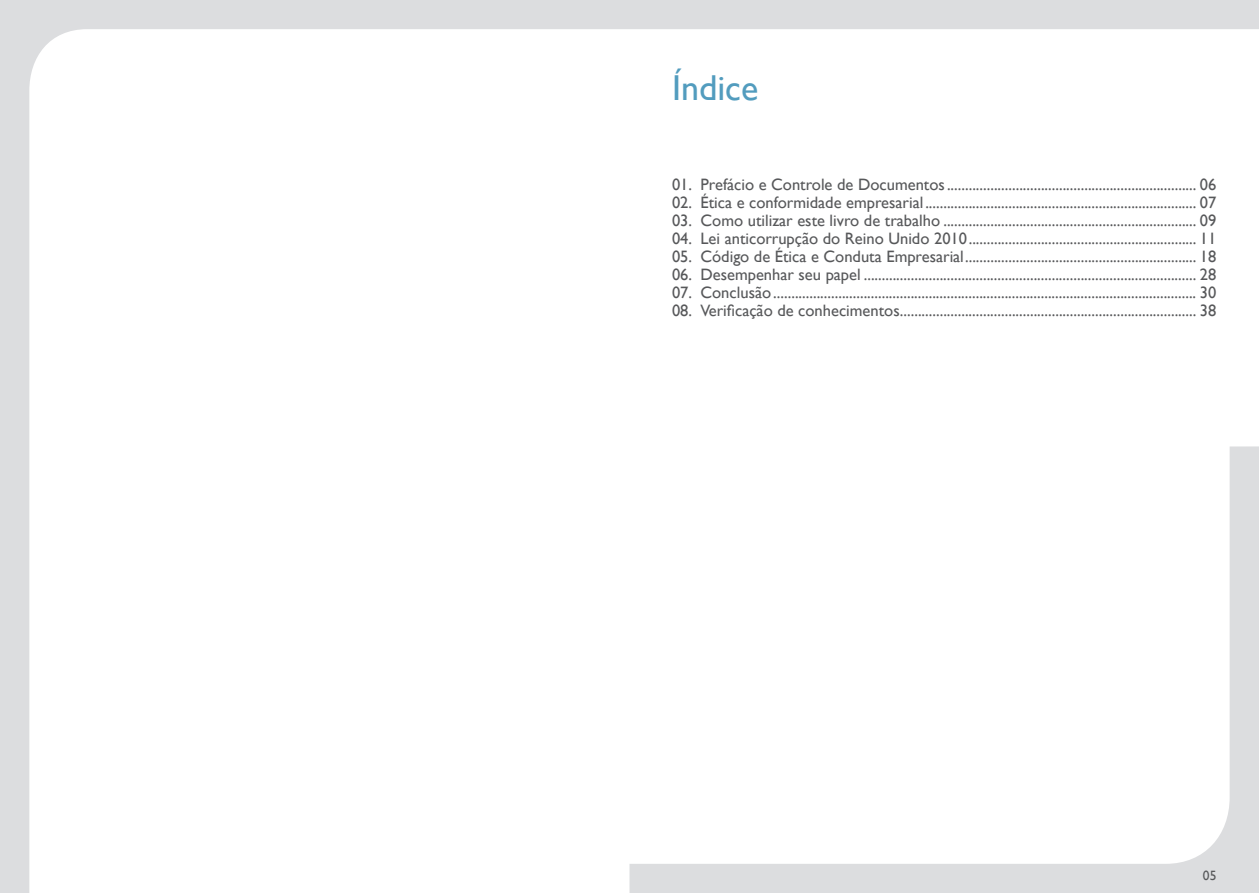
<style>
.page{position:relative;width:1259px;height:893px;background:#dcdddf}
.page>*{position:absolute;margin:0;border:0;box-sizing:border-box;transform-origin:0 0}
.t1{font:36px "Gill Sans";color:#529cbe}
.t2{font:16.5px "Gill Sans";color:#57585a}
.t3{font:13.5px "Gill Sans";color:#57585a}
</style>
<div class="page">
<div style="left:29px;top:29px;width:1230px;height:864px;background:#fff"></div>
<h1 class="t1" style="left:672px;top:66px;width:88px">Índice</h1>
<p class="t2" style="left:672px;top:175px;width:546px">01. Prefácio e Controle de Documentos..................................................................... 06</p>
<p class="t2" style="left:672px;top:193px;width:546px">02. Ética e conformidade empresarial ........................................................................... 07</p>
<p class="t2" style="left:672px;top:211px;width:546px">03. Como utilizar este livro de trabalho ...................................................................... 09</p>
<p class="t2" style="left:672px;top:229px;width:546px">04. Lei anticorrupção do Reino Unido 2010............................................................... 11</p>
<p class="t2" style="left:672px;top:247px;width:546px">05. Código de Ética e Conduta Empresarial................................................................ 18</p>
<p class="t2" style="left:672px;top:265px;width:546px">06. Desempenhar seu papel ............................................................................................ 28</p>
<p class="t2" style="left:672px;top:283px;width:546px">07. Conclusão..................................................................................................................... 30</p>
<p class="t2" style="left:672px;top:301px;width:546px">08. Verificação de conhecimentos.................................................................................. 38</p>
<p class="t3" style="left:1203px;top:867px;width:15px">05</p>
</div>
